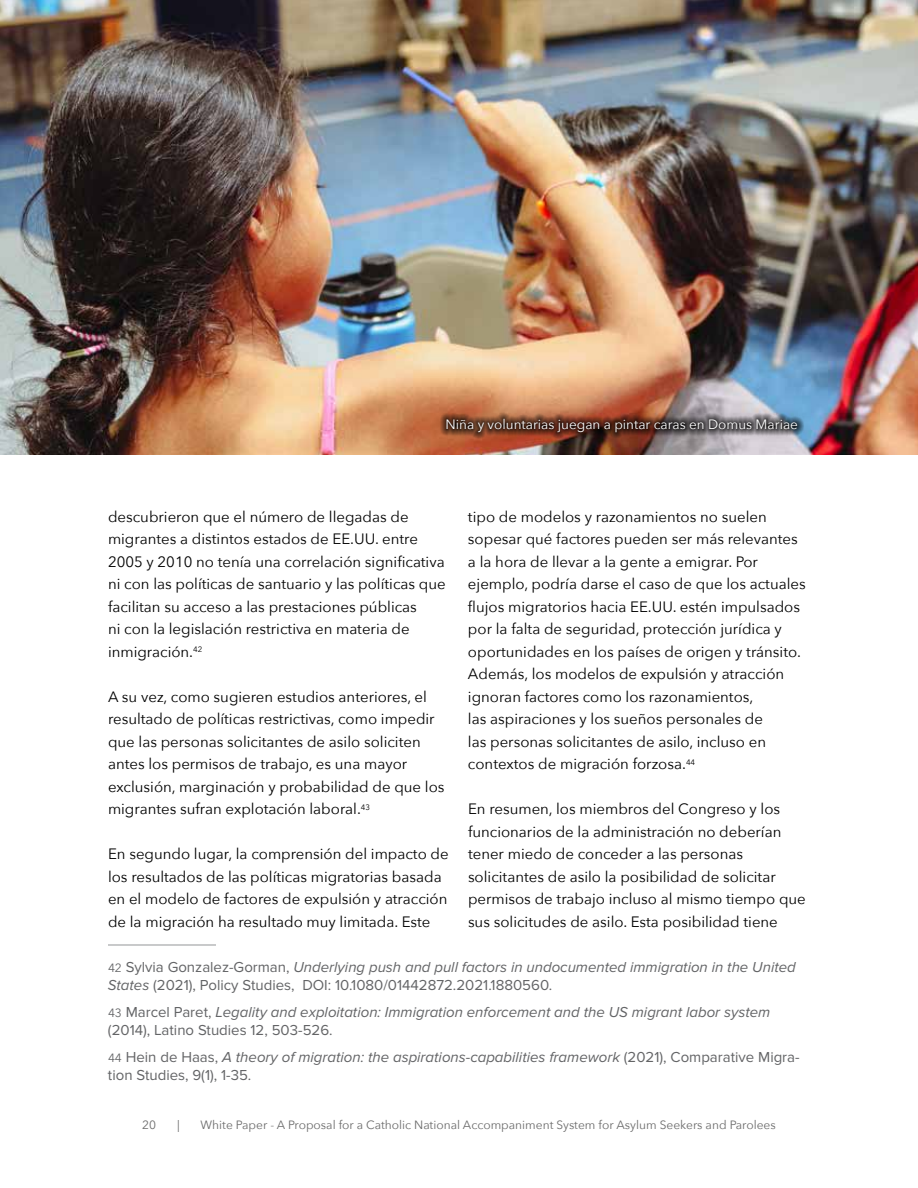
<style>
.page{position:relative;width:918px;height:1188px;background:#fff}
.page>*{position:absolute;margin:0;border:0;box-sizing:border-box;transform-origin:0 0}
.t1{font:15px/22.5px "Avenir Next";color:#000}
.t2{font:15px/18px "Proxima Nova";color:#636466}
.t3{font:italic 15px/18px "Proxima Nova";color:#636466}
.t4{font:13.5px "Avenir Next";color:#fff}
.t5{font:12px "Avenir Next";color:#6b6b6b}
.s1{font-family:"Avenir Next";font-size:12px}
.s2{font-style:italic}
.s3{font-family:"Avenir Next";font-style:normal;font-size:12px}
.s4{font-style:normal}
</style>
<div class="page">
<hr style="left:108px;top:945px;width:108px;height:1px;background:#939598">
<img style="left:0;top:0;width:918px;height:454px">
<img style="left:432px;top:404px;width:379px;height:42px">
<img style="left:440px;top:412px;width:364px;height:27px">
<p class="t4" style="left:446px;top:413px;width:354px">Niña y voluntarias juegan a pintar caras en Domus Mariae</p>
<p class="t1" style="left:468px;top:505px;width:339px">tipo de modelos y razonamientos no suelen sopesar qué factores pueden ser más relevantes a la hora de llevar a la gente a emigrar. Por ejemplo, podría darse el caso de que los actuales flujos migratorios hacia EE.UU. estén impulsados por la falta de seguridad, protección jurídica y oportunidades en los países de origen y tránsito.<br>Además, los modelos de expulsión y atracción ignoran factores como los razonamientos,<br>las aspiraciones y los sueños personales de<br>las personas solicitantes de asilo, incluso en contextos de migración forzosa.<sup>44</sup></p>
<p class="t1" style="left:468px;top:797px;width:339px">En resumen, los miembros del Congreso y los funcionarios de la administración no deberían tener miedo de conceder a las personas solicitantes de asilo la posibilidad de solicitar permisos de trabajo incluso al mismo tiempo que sus solicitudes de asilo. Esta posibilidad tiene</p>
<p class="t1" style="left:108px;top:505px;width:339px">descubrieron que el número de llegadas de migrantes a distintos estados de EE.UU. entre 2005 y 2010 no tenía una correlación significativa ni con las políticas de santuario y las políticas que facilitan su acceso a las prestaciones públicas<br>ni con la legislación restrictiva en materia de inmigración.<sup>42</sup></p>
<p class="t1" style="left:108px;top:685px;width:338px">A su vez, como sugieren estudios anteriores, el resultado de políticas restrictivas, como impedir que las personas solicitantes de asilo soliciten antes los permisos de trabajo, es una mayor exclusión, marginación y probabilidad de que los migrantes sufran explotación laboral.<sup>43</sup></p>
<p class="t1" style="left:108px;top:842px;width:342px">En segundo lugar, la comprensión del impacto de los resultados de las políticas migratorias basada en el modelo de factores de expulsión y atracción de la migración ha resultado muy limitada. Este</p>
<p class="t2" style="left:108px;top:958px;width:689px"><span class="s1">42</span> Sylvia Gonzalez-Gorman, <span class="s2">Underlying push and pull factors in undocumented immigration in the United<br>States</span> (2021), Policy Studies, DOI: 10.1080/01442872.2021.1880560.</p>
<p class="t3" style="left:108px;top:1003px;width:664px"><span class="s3">43</span> <span class="s4">Marcel Paret,</span> Legality and exploitation: Immigration enforcement and the US migrant labor system <span class="s4">(2014), Latino Studies 12, 503-526.</span></p>
<p class="t2" style="left:108px;top:1048px;width:693px"><span class="s1">44</span> Hein de Haas, <span class="s2">A theory of migration: the aspirations-capabilities framework</span> (2021), Comparative Migra&shy;tion Studies, 9(1), 1-35.</p>
<p class="t5" style="left:142px;top:1115px;width:15px">20</p>
<p class="t5" style="left:177px;top:1115px;width:4px">|</p>
<p class="t5" style="left:201px;top:1115px;width:577px">White Paper - A Proposal for a Catholic National Accompaniment System for Asylum Seekers and Parolees</p>
</div>
